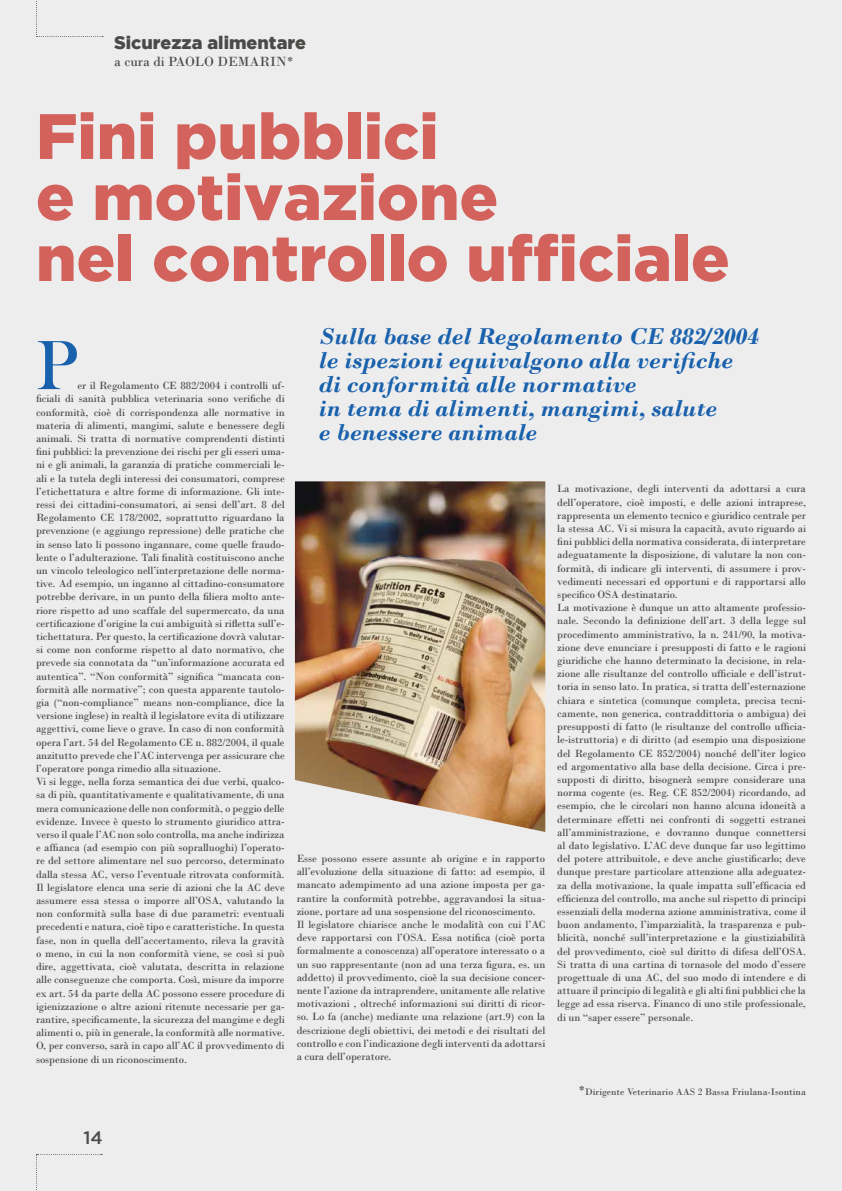
<style>
.page{position:relative;width:842px;height:1191px;background:#ededed}
.page>*{position:absolute;margin:0;border:0;box-sizing:border-box;transform-origin:0 0}
.t1{font:72px "Bask Old Face";color:#1961ac}
.t2{font:900 64px/61px "Gotham";color:#d4625c}
.t3{font:italic 700 24px/24px "Bodoni";color:#1961ac}
.t4{font:900 18px "Gotham";color:#4a4a49}
.t5{font:500 18px "Gotham";color:#4a4a49}
.t6{font:14px "Bodoni";color:#4a4a49}
.t7{font:11px/13.2px "Bodoni";letter-spacing:-.01em;color:#4a4a49}
.t8{font:10px "Bodoni";color:#4a4a49}
.s1{font-size:14px}
</style>
<div class="page">
<img style="left:295px;top:481px;width:250px;height:351px">
<svg style="left:36px;top:0;width:67px;height:37px"></svg>
<svg style="left:36px;top:1154px;width:66px;height:36px"></svg>
<h3 class="t4" style="left:114px;top:32px;width:193px">Sicurezza alimentare</h3>
<p class="t6" style="left:114px;top:53px;width:181px">a cura di PAOLO DEMARIN*</p>
<h2 class="t2" style="left:36px;top:104px;width:695px">Fini pubblici<br>e motivazione<br>nel controllo ufficiale</h2>
<h1 class="t1" style="left:36px;top:326px;width:43px">P</h1>
<p class="t7" style="left:36px;top:379px;width:250px;text-indent:42px">er il Regolamento CE 882/2004 i controlli uf&shy;ficiali di sanità pubblica veterinaria sono verifiche di conformità, cioè di corrispondenza alle normative in materia di alimenti, mangimi, salute e benessere degli animali. Si tratta di normative comprendenti distinti fini pubblici: la prevenzione dei rischi per gli esseri uma&shy;ni e gli animali, la garanzia di pratiche commerciali le&shy;ali e la tutela degli interessi dei consumatori, comprese l’etichettatura e altre forme di informazione. Gli inte&shy;ressi dei cittadini-consumatori, ai sensi dell’art. 8 del Regolamento CE 178/2002, soprattutto riguardano la prevenzione (e aggiungo repressione) delle pratiche che in senso lato li possono ingannare, come quelle fraudo&shy;lente o l’adulterazione. Tali finalità costituiscono anche un vincolo teleologico nell’interpretazione delle norma&shy;tive. Ad esempio, un inganno al cittadino-consumatore potrebbe derivare, in un punto della filiera molto ante&shy;riore rispetto ad uno scaffale del supermercato, da una certificazione d’origine la cui ambiguità si rifletta sull’e&shy;tichettatura. Per questo, la certificazione dovrà valutar&shy;si come non conforme rispetto al dato normativo, che prevede sia connotata da “un’informazione accurata ed autentica”. “Non conformità” significa “mancata con&shy;formità alle normative”; con questa apparente tautolo&shy;gia (“non-compliance” means non-compliance, dice la versione inglese) in realtà il legislatore evita di utilizzare aggettivi, come lieve o grave. In caso di non conformità opera l’art. 54 del Regolamento CE n. 882/2004, il quale anzitutto prevede che l’AC intervenga per assicurare che l’operatore ponga rimedio alla situazione.<br>Vi si legge, nella forza semantica dei due verbi, qualco&shy;sa di più, quantitativamente e qualitativamente, di una mera comunicazione delle non conformità, o peggio delle evidenze. Invece è questo lo strumento giuridico attra&shy;verso il quale l’AC non solo controlla, ma anche indirizza e affianca (ad esempio con più sopralluoghi) l’operato&shy;re del settore alimentare nel suo percorso, determinato dalla stessa AC, verso l’eventuale ritrovata conformità.<br>Il legislatore elenca una serie di azioni che la AC deve assumere essa stessa o imporre all’OSA, valutando la non conformità sulla base di due parametri: eventuali precedenti e natura, cioè tipo e caratteristiche. In questa fase, non in quella dell’accertamento, rileva la gravità o meno, in cui la non conformità viene, se così si può dire, aggettivata, cioè valutata, descritta in relazione alle conseguenze che comporta. Così, misure da imporre ex art. 54 da parte della AC possono essere procedure di igienizzazione o altre azioni ritenute necessarie per ga&shy;rantire, specificamente, la sicurezza del mangime e degli alimenti o, più in generale, la conformità alle normative.<br>O, per converso, sarà in capo all’AC il provvedimento di sospensione di un riconoscimento.</p>
<h3 class="t3" style="left:319px;top:324px;width:441px">Sulla base del Regolamento CE 882/2004 le ispezioni equivalgono alla verifiche di conformità alle normative<br>in tema di alimenti, mangimi, salute<br>e benessere animale</h3>
<p class="t7" style="left:297px;top:852px;width:250px">Esse possono essere assunte ab origine e in rapporto all’evoluzione della situazione di fatto: ad esempio, il mancato adempimento ad una azione imposta per ga&shy;rantire la conformità potrebbe, aggravandosi la situa&shy;zione, portare ad una sospensione del riconoscimento.<br>Il legislatore chiarisce anche le modalità con cui l’AC deve rapportarsi con l’OSA. Essa notifica (cioè porta formalmente a conoscenza) all’operatore interessato o a un suo rappresentante (non ad una terza figura, es. un addetto) il provvedimento, cioè la sua decisione concer&shy;nente l’azione da intraprendere, unitamente alle relative motivazioni , oltreché informazioni sui diritti di ricor&shy;so. Lo fa (anche) mediante una relazione (art.9) con la descrizione degli obiettivi, dei metodi e dei risultati del controllo e con l’indicazione degli interventi da adottarsi a cura dell’operatore.</p>
<p class="t7" style="left:557px;top:482px;width:250px">La motivazione, degli interventi da adottarsi a cura dell’operatore, cioè imposti, e delle azioni intraprese, rappresenta un elemento tecnico e giuridico centrale per la stessa AC. Vi si misura la capacità, avuto riguardo ai fini pubblici della normativa considerata, di interpretare adeguatamente la disposizione, di valutare la non con&shy;formità, di indicare gli interventi, di assumere i prov&shy;vedimenti necessari ed opportuni e di rapportarsi allo specifico OSA destinatario.<br>La motivazione è dunque un atto altamente professio&shy;nale. Secondo la definizione dell’art. 3 della legge sul procedimento amministrativo, la n. 241/90, la motiva&shy;zione deve enunciare i presupposti di fatto e le ragioni giuridiche che hanno determinato la decisione, in rela&shy;zione alle risultanze del controllo ufficiale e dell’istrut&shy;toria in senso lato. In pratica, si tratta dell’esternazione chiara e sintetica (comunque completa, precisa tecni&shy;camente, non generica, contraddittoria o ambigua) dei presupposti di fatto (le risultanze del controllo ufficia&shy;le-istruttoria) e di diritto (ad esempio una disposizione del Regolamento CE 852/2004) nonché dell’iter logico ed argomentativo alla base della decisione. Circa i pre&shy;supposti di diritto, bisognerà sempre considerare una norma cogente (es. Reg. CE 852/2004) ricordando, ad esempio, che le circolari non hanno alcuna idoneità a determinare effetti nei confronti di soggetti estranei all’amministrazione, e dovranno dunque connettersi al dato legislativo. L’AC deve dunque far uso legittimo del potere attribuitole, e deve anche giustificarlo; deve dunque prestare particolare attenzione alla adeguatez&shy;za della motivazione, la quale impatta sull’efficacia ed efficienza del controllo, ma anche sul rispetto di principi essenziali della moderna azione amministrativa, come il buon andamento, l’imparzialità, la trasparenza e pub&shy;blicità, nonché sull’interpretazione e la giustiziabilità del provvedimento, cioè sul diritto di difesa dell’OSA.<br>Si tratta di una cartina di tornasole del modo d’essere progettuale di una AC, del suo modo di intendere e di attuare il principio di legalità e gli alti fini pubblici che la legge ad essa riserva. Financo di uno stile professionale, di un “saper essere” personale.</p>
<p class="t8" style="left:578px;top:1086px;width:229px"><span class="s1">*</span>Dirigente Veterinario AAS 2 Bassa Friulana-Isontina</p>
<h3 class="t5" style="left:83px;top:1127px;width:21px">14</h3>
</div>
